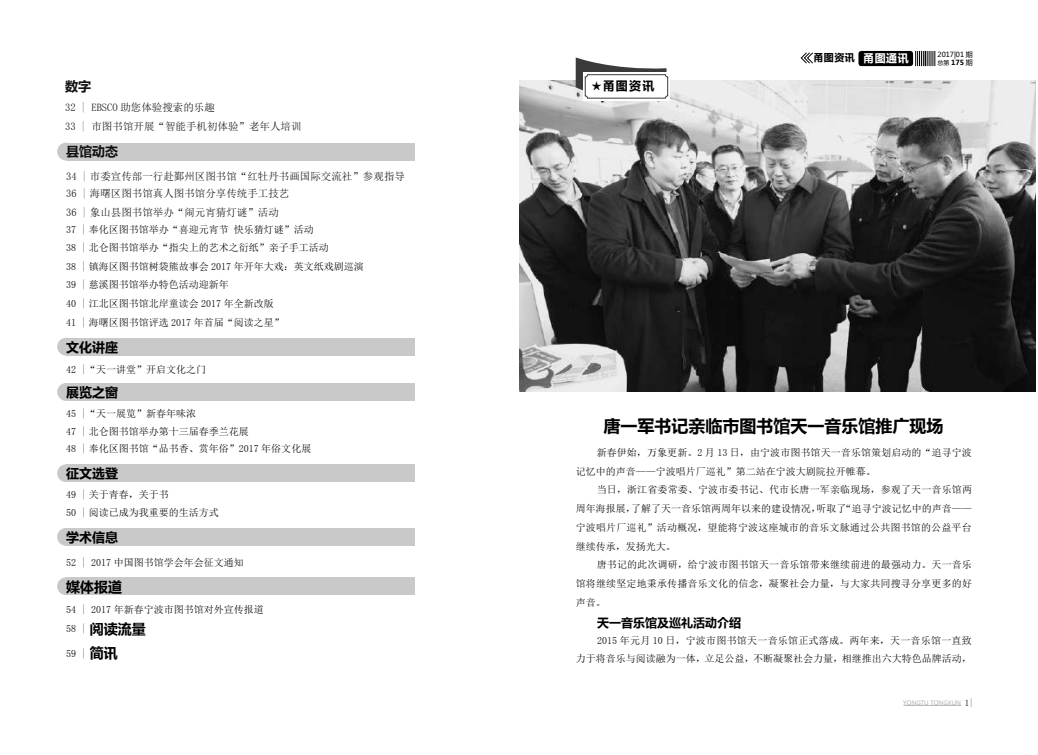
<style>
.page{position:relative;width:1038px;height:755px;background:#fff}
.page>*{position:absolute;margin:0;border:0;box-sizing:border-box;transform-origin:0 0}
.t1{font:700 17px "Microsoft Ya Hei";color:#000}
.t2{font:700 14px "Microsoft Ya Hei";color:#000}
.t3{font:700 13px "Microsoft Ya Hei";color:#000}
.t4{font:700 13px "Microsoft Ya Hei";color:#111}
.t5{font:700 12px "Microsoft Ya Hei";color:#000}
.t6{font:700 11px "Microsoft Ya Hei";color:#fff}
.t7{font:10.5px/16.6px "Sim Sun";color:#111}
.t8{font:10px/18.4px "Sim Sun";color:#000}
.t9{font:700 10px "Microsoft Ya Hei";color:#000}
.t10{font:7px "Microsoft Ya Hei";color:#000}
.t11{font:700 7px "Microsoft Ya Hei";color:#000}
.t12{font:6px "Microsoft Ya Hei";color:#b4b4b4}
.s1{font-family:"Sim Sun";font-weight:400;font-size:10px}
.s2{font-family:"Microsoft Ya Hei";font-weight:700;font-size:14px}
.s3{font-weight:400;font-size:6px}
.s4{font-weight:400}
.s5{font-family:"Sim Sun";font-size:9px;color:#000}
</style>
<div class="page">
<svg style="left:915px;top:51px;width:20px;height:15px"></svg>
<div style="left:858px;top:51px;width:55px;height:15px;background:#000;border-radius:3px"></div>
<hr style="left:903px;top:704px;width:58px;height:1px;background:#b4b4b4">
<svg style="left:800px;top:52px;width:13px;height:12px"></svg>
<img style="left:519px;top:80px;width:516px;height:311px">
<div style="left:66px;top:142px;width:348px;height:18px;background:#c9c9c9"></div>
<div style="left:57px;top:142px;width:18px;height:18px;background:#c9c9c9;border-radius:50%"></div>
<div style="left:66px;top:337px;width:348px;height:18px;background:#c9c9c9"></div>
<div style="left:57px;top:337px;width:18px;height:18px;background:#c9c9c9;border-radius:50%"></div>
<div style="left:66px;top:383px;width:348px;height:17px;background:#c9c9c9"></div>
<div style="left:57px;top:383px;width:18px;height:17px;background:#c9c9c9;border-radius:50%"></div>
<div style="left:66px;top:464px;width:348px;height:18px;background:#c9c9c9"></div>
<div style="left:57px;top:464px;width:18px;height:18px;background:#c9c9c9;border-radius:50%"></div>
<div style="left:66px;top:527px;width:348px;height:18px;background:#c9c9c9"></div>
<div style="left:57px;top:527px;width:18px;height:18px;background:#c9c9c9;border-radius:50%"></div>
<div style="left:66px;top:577px;width:348px;height:17px;background:#c9c9c9"></div>
<div style="left:57px;top:577px;width:18px;height:17px;background:#c9c9c9;border-radius:50%"></div>
<svg style="left:575px;top:57px;width:91px;height:43px"></svg>
<div style="left:583px;top:72px;width:87px;height:29px;background:#fff"></div>
<div style="left:585px;top:74px;width:83px;height:24px;border:1px solid #3b3b3b;border-radius:2px"></div>
<p class="t4" style="left:65px;top:77px;width:27px">数字</p>
<p class="t7" style="left:65px;top:98px;width:238px;line-height:18.4px">32 | EBSCO 助您体验搜索的乐趣<br>33 | 市图书馆开展“智能手机初体验”老年人培训</p>
<p class="t4" style="left:66px;top:142px;width:53px">县馆动态</p>
<p class="t7" style="left:66px;top:168px;width:340px">34 | 市委宣传部一行赴鄞州区图书馆“红牡丹书画国际交流社”参观指导<br>36 | 海曙区图书馆真人图书馆分享传统手工技艺</p>
<p class="t7" style="left:66px;top:203px;width:214px">36 | 象山县图书馆举办“闹元宵猜灯谜”活动</p>
<p class="t8" style="left:66px;top:220px;width:299px">37 | 奉化区图书馆举办“喜迎元宵节 快乐猜灯谜”活动<br>38 | 北仑图书馆举办“指尖上的艺术之衍纸”亲子手工活动<br>38 | 镇海区图书馆树袋熊故事会 2017 年开年大戏：英文纸戏剧巡演<br>39 | 慈溪图书馆举办特色活动迎新年<br>40 | 江北区图书馆北岸童读会 2017 年全新改版</p>
<p class="t8" style="left:66px;top:313px;width:219px">41 | 海曙区图书馆评选 2017 年首届“阅读之星”</p>
<p class="t3" style="left:66px;top:337px;width:53px">文化讲座</p>
<p class="t8" style="left:66px;top:360px;width:141px">42 |“天一讲堂”开启文化之门</p>
<p class="t3" style="left:66px;top:383px;width:53px">展览之窗</p>
<p class="t8" style="left:66px;top:404px;width:246px;line-height:17.5px">45 |“天一展览”新春年味浓<br>47 | 北仑图书馆举办第十三届春季兰花展<br>48 | 奉化区图书馆“品书香、赏年俗”2017 年俗文化展</p>
<p class="t3" style="left:66px;top:464px;width:53px">征文选登</p>
<p class="t8" style="left:66px;top:485px;width:154px;line-height:17.5px">49 | 关于青春，关于书<br>50 | 阅读已成为我重要的生活方式</p>
<p class="t3" style="left:66px;top:528px;width:53px">学术信息</p>
<p class="t8" style="left:66px;top:552px;width:179px">52 | 2017 中国图书馆学会年会征文通知</p>
<p class="t2" style="left:66px;top:576px;width:57px">媒体报道</p>
<p class="t8" style="left:66px;top:599px;width:199px">54 | 2017 年新春宁波市图书馆对外宣传报道</p>
<p class="t2" style="left:66px;top:618px;width:81px"><span class="s1">58 |</span> 阅读流量</p>
<p class="t8" style="left:66px;top:643px;width:53px">59 | <span class="s2">简讯</span></p>
<p class="t5" style="left:591px;top:77px;width:64px">★甬图资讯</p>
<p class="t10" style="left:937px;top:49px;width:37px">2017|01 期</p>
<p class="t6" style="left:863px;top:50px;width:47px">甬图通讯</p>
<p class="t9" style="left:813px;top:51px;width:43px">甬图资讯</p>
<p class="t11" style="left:937px;top:57px;width:37px"><span class="s3">总第</span> 175 <span class="s4">期</span></p>
<p class="t1" style="left:603px;top:413px;width:341px">唐一军书记亲临市图书馆天一音乐馆推广现场</p>
<p class="t8" style="left:596px;top:442px;width:377px">新春伊始，万象更新。2 月 13 日，由宁波市图书馆天一音乐馆策划启动的“追寻宁波</p>
<p class="t8" style="left:575px;top:461px;width:301px">记忆中的声音——宁波唱片厂巡礼”第二站在宁波大剧院拉开帷幕。</p>
<p class="t8" style="left:596px;top:480px;width:377px">当日，浙江省委常委、宁波市委书记、代市长唐一军亲临现场，参观了天一音乐馆两</p>
<p class="t8" style="left:575px;top:499px;width:397px">周年海报展，了解了天一音乐馆两周年以来的建设情况，听取了“追寻宁波记忆中的声音——</p>
<p class="t8" style="left:575px;top:517px;width:397px">宁波唱片厂巡礼”活动概况，望能将宁波这座城市的音乐文脉通过公共图书馆的公益平台</p>
<p class="t8" style="left:575px;top:536px;width:101px">继续传承，发扬光大。</p>
<p class="t8" style="left:596px;top:555px;width:377px">唐书记的此次调研，给宁波市图书馆天一音乐馆带来继续前进的最强动力。天一音乐</p>
<p class="t8" style="left:575px;top:574px;width:398px">馆将继续坚定地秉承传播音乐文化的信念，凝聚社会力量，与大家共同搜寻分享更多的好</p>
<p class="t8" style="left:575px;top:592px;width:31px">声音。</p>
<p class="t5" style="left:597px;top:613px;width:145px">天一音乐馆及巡礼活动介绍</p>
<p class="t8" style="left:575px;top:630px;width:397px;line-height:18.8px;text-align:right">2015 年元月 10 日，宁波市图书馆天一音乐馆正式落成。两年来，天一音乐馆一直致<br>力于将音乐与阅读融为一体，立足公益，不断凝聚社会力量，相继推出六大特色品牌活动，</p>
<p class="t12" style="left:903px;top:698px;width:72px">YONGTU TONGXUN <span class="s5">1|</span></p>
</div>
